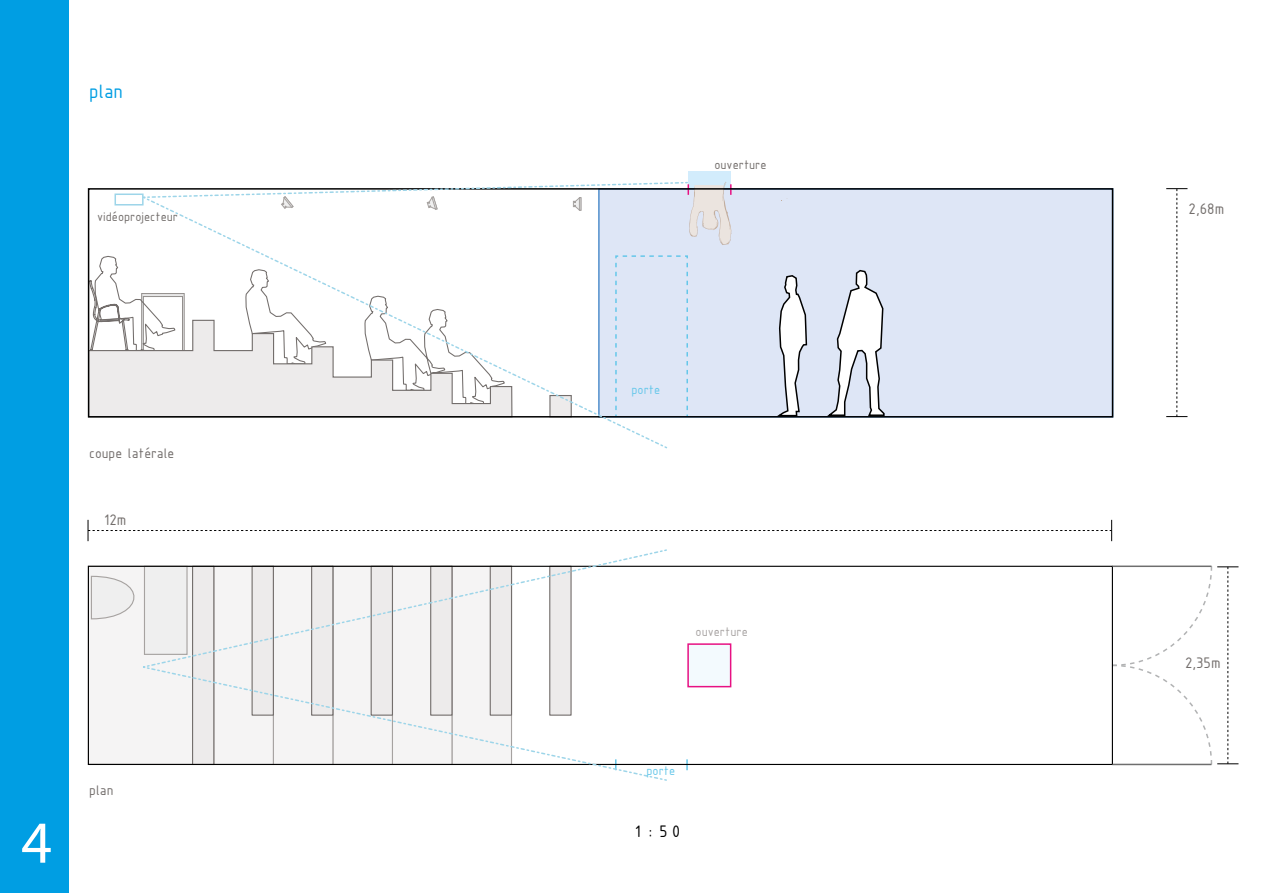
<style>
.page{position:relative;width:1263px;height:893px;background:#fff}
.page>*{position:absolute;margin:0;border:0;box-sizing:border-box;transform-origin:0 0}
.t1{font:60px "Myriad Pro";color:#fff}
.t2{font:21px "ISOCPEUR";color:#009ee3}
.t3{font:18px "ISOCTEUR";color:#000}
.t4{font:16.5px "ISOCPEUR";color:#736e6c}
.t5{font:15px "ISOCPEUR";color:#736e6c}
.t6{font:13.5px "ISOCPEUR";color:#736e6c}
.t7{font:13.5px "ISOCPEUR";color:#65c7ea}
.t8{font:13.5px "ISOCPEUR";color:#a8a4a3}
</style>
<div class="page">
<div style="left:0;top:0;width:68px;height:893px;background:#009ee3"></div>
<svg style="left:87px;top:279px;width:50px;height:139px"></svg>
<div style="left:688px;top:172px;width:43px;height:42px;background:#d2ecfc"></div>
<div style="left:598px;top:188px;width:515px;height:230px;background:#dee6f6"></div>
<svg style="left:828px;top:269px;width:57px;height:146px"></svg>
<svg style="left:779px;top:275px;width:29px;height:140px"></svg>
<div style="left:115px;top:194px;width:29px;height:12px;border:2px solid #9dd5e9"></div>
<svg style="left:689px;top:181px;width:42px;height:64px"></svg>
<svg style="left:137px;top:181px;width:552px;height:268px"></svg>
<div style="left:687px;top:643px;width:44px;height:44px;background:#f3fafe;border:2px solid #e71183"></div>
<div style="left:88px;top:566px;width:126px;height:198px;background:#f5f4f4"></div>
<svg style="left:90px;top:575px;width:45px;height:45px"></svg>
<svg style="left:686px;top:759px;width:2px;height:11px"></svg>
<svg style="left:136px;top:549px;width:532px;height:232px"></svg>
<svg style="left:88px;top:520px;width:1024px;height:21px"></svg>
<svg style="left:1166px;top:188px;width:21px;height:229px"></svg>
<svg style="left:1111px;top:565px;width:127px;height:201px"></svg>
<h2 class="t2" style="left:89px;top:77px;width:35px">plan</h2>
<p class="t6" style="left:97px;top:208px;width:82px">vidéoprojecteur</p>
<p class="t5" style="left:89px;top:444px;width:87px">coupe latérale</p>
<p class="t4" style="left:104px;top:509px;width:24px">12m</p>
<h1 class="t1" style="left:21px;top:806px;width:32px">4</h1>
<p class="t5" style="left:89px;top:780px;width:26px">plan</p>
<p class="t6" style="left:714px;top:156px;width:54px">ouverture</p>
<p class="t7" style="left:631px;top:380px;width:30px">porte</p>
<p class="t8" style="left:696px;top:623px;width:54px">ouverture</p>
<p class="t7" style="left:646px;top:762px;width:30px">porte</p>
<h3 class="t3" style="left:631px;top:819px;width:53px">1:50</h3>
<p class="t4" style="left:1188px;top:198px;width:37px">2,68m</p>
<p class="t4" style="left:1185px;top:652px;width:37px">2,35m</p>
</div>
